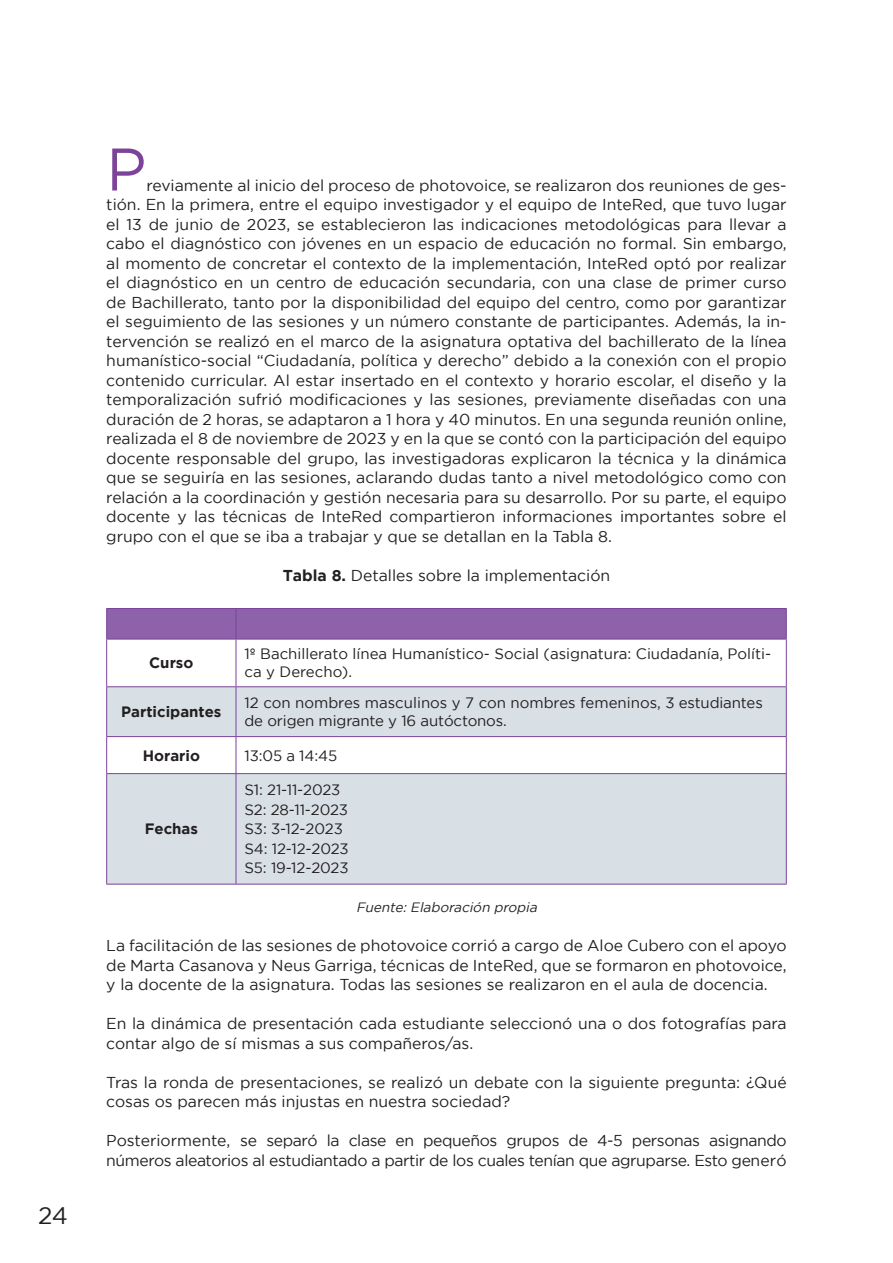
<style>
.page{position:relative;width:893px;height:1263px;background:#fff}
.page>*{position:absolute;margin:0;border:0;box-sizing:border-box;transform-origin:0 0}
.t1{font:60px "Gotham";color:#7b4399}
.t2{font:24px "Gotham";color:#231f20}
.t3{font:15.75px/19.5px "Gotham";color:#231f20;text-align:justify}
.t4{font:15.75px/19.5px "Gotham";letter-spacing:-.025em;color:#231f20}
.t5{font:15px/19.5px "Gotham";color:#231f20}
.t6{font:700 15px "Gotham";color:#231f20}
.t7{font:italic 13.5px "Gotham";color:#231f20}
.s1{font-weight:700}
</style>
<div class="page">
<div style="left:107px;top:609px;width:679px;height:30px;background:#8d62aa"></div>
<svg style="left:107px;top:687px;width:679px;height:197px;fill:#d8e0e6"></svg>
<hr style="left:106px;top:608px;width:130px;height:1px;background:#7b4399">
<hr style="left:106px;top:609px;width:1px;height:30px;background:#7b4399">
<hr style="left:236px;top:608px;width:551px;height:1px;background:#7b4399">
<hr style="left:236px;top:609px;width:1px;height:30px;background:#7b4399">
<hr style="left:786px;top:609px;width:1px;height:30px;background:#7b4399">
<hr style="left:106px;top:639px;width:130px;height:1px;background:#7b4399">
<hr style="left:106px;top:639px;width:1px;height:47px;background:#7b4399">
<hr style="left:236px;top:639px;width:551px;height:1px;background:#7b4399">
<hr style="left:236px;top:639px;width:1px;height:47px;background:#7b4399">
<hr style="left:786px;top:639px;width:1px;height:47px;background:#7b4399">
<hr style="left:106px;top:686px;width:130px;height:1px;background:#7b4399">
<hr style="left:106px;top:687px;width:1px;height:49px;background:#7b4399">
<hr style="left:236px;top:686px;width:551px;height:1px;background:#7b4399">
<hr style="left:236px;top:687px;width:1px;height:49px;background:#7b4399">
<hr style="left:786px;top:687px;width:1px;height:49px;background:#7b4399">
<hr style="left:106px;top:736px;width:130px;height:1px;background:#7b4399">
<hr style="left:106px;top:737px;width:1px;height:36px;background:#7b4399">
<hr style="left:236px;top:736px;width:551px;height:1px;background:#7b4399">
<hr style="left:236px;top:737px;width:1px;height:36px;background:#7b4399">
<hr style="left:786px;top:737px;width:1px;height:36px;background:#7b4399">
<hr style="left:106px;top:773px;width:130px;height:1px;background:#7b4399">
<hr style="left:106px;top:774px;width:1px;height:110px;background:#7b4399">
<hr style="left:236px;top:773px;width:551px;height:1px;background:#7b4399">
<hr style="left:236px;top:774px;width:1px;height:110px;background:#7b4399">
<hr style="left:786px;top:774px;width:1px;height:110px;background:#7b4399">
<hr style="left:106px;top:884px;width:130px;height:1px;background:#7b4399">
<hr style="left:236px;top:884px;width:551px;height:1px;background:#7b4399">
<h2 class="t2" style="left:38px;top:1205px;width:31px">24</h2>
<h1 class="t1" style="left:106px;top:143px;width:42px">P</h1>
<p class="t3" style="left:106px;top:176px;width:682px;text-indent:40px">reviamente al inicio del proceso de photovoice, se realizaron dos reuniones de ges&shy;tión. En la primera, entre el equipo investigador y el equipo de InteRed, que tuvo lugar el 13 de junio de 2023, se establecieron las indicaciones metodológicas para llevar a cabo el diagnóstico con jóvenes en un espacio de educación no formal. Sin embargo, al momento de concretar el contexto de la implementación, InteRed optó por realizar el diagnóstico en un centro de educación secundaria, con una clase de primer curso de Bachillerato, tanto por la disponibilidad del equipo del centro, como por garantizar el seguimiento de las sesiones y un número constante de participantes. Además, la in&shy;tervención se realizó en el marco de la asignatura optativa del bachillerato de la línea humanístico-social “Ciudadanía, política y derecho” debido a la conexión con el propio contenido curricular. Al estar insertado en el contexto y horario escolar, el diseño y la temporalización sufrió modi昀椀caciones y las sesiones, previamente diseñadas con una duración de 2 horas, se adaptaron a 1 hora y 40 minutos. En una segunda reunión online, realizada el 8 de noviembre de 2023 y en la que se contó con la participación del equipo docente responsable del grupo, las investigadoras explicaron la técnica y la dinámica que se seguiría en las sesiones, aclarando dudas tanto a nivel metodológico como con relación a la coordinación y gestión necesaria para su desarrollo. Por su parte, el equipo docente y las técnicas de InteRed compartieron informaciones importantes sobre el grupo con el que se iba a trabajar y que se detallan en la Tabla 8.</p>
<p class="t3" style="left:283px;top:566px;width:329px"><span class="s1">Tabla 8.</span> Detalles sobre la implementación</p>
<p class="t6" style="left:149px;top:656px;width:46px">Curso</p>
<p class="t5" style="left:244px;top:646px;width:528px;line-height:18px">1º Bachillerato línea Humanístico- Social (asignatura: Ciudadanía, Políti&shy;ca y Derecho).</p>
<p class="t6" style="left:121px;top:705px;width:102px">Participantes</p>
<p class="t5" style="left:244px;top:694px;width:520px;line-height:18px">12 con nombres masculinos y 7 con nombres femeninos, 3 estudiantes de origen migrante y 16 autóctonos.</p>
<p class="t6" style="left:143px;top:749px;width:59px">Horario</p>
<p class="t5" style="left:244px;top:746px;width:94px">13:05 a 14:45</p>
<p class="t6" style="left:145px;top:822px;width:55px">Fechas</p>
<p class="t5" style="left:244px;top:781px;width:106px">S1: 21-11-2023<br>S2: 28-11-2023<br>S3: 3-12-2023<br>S4: 12-12-2023<br>S5: 19-12-2023</p>
<p class="t7" style="left:356px;top:901px;width:185px">Fuente: Elaboración propia</p>
<p class="t3" style="left:106px;top:935px;width:682px">La facilitación de las sesiones de photovoice corrió a cargo de Aloe Cubero con el apoyo de Marta Casanova y Neus Garriga, técnicas de InteRed, que se formaron en photovoice, y la docente de la asignatura. Todas las sesiones se realizaron en el aula de docencia.</p>
<p class="t3" style="left:106px;top:1014px;width:682px">En la dinámica de presentación cada estudiante seleccionó una o dos fotografías para contar algo de sí mismas a sus compañeros/as.</p>
<p class="t3" style="left:106px;top:1072px;width:682px">Tras la ronda de presentaciones, se realizó un debate con la siguiente pregunta: ¿Qué cosas os parecen más injustas en nuestra sociedad?</p>
<p class="t4" style="left:106px;top:1131px;width:682px">Posteriormente, se separó la clase en pequeños grupos de 4-5 personas asignando números aleatorios al estudiantado a partir de los cuales tenían que agruparse. Esto generó</p>
</div>
